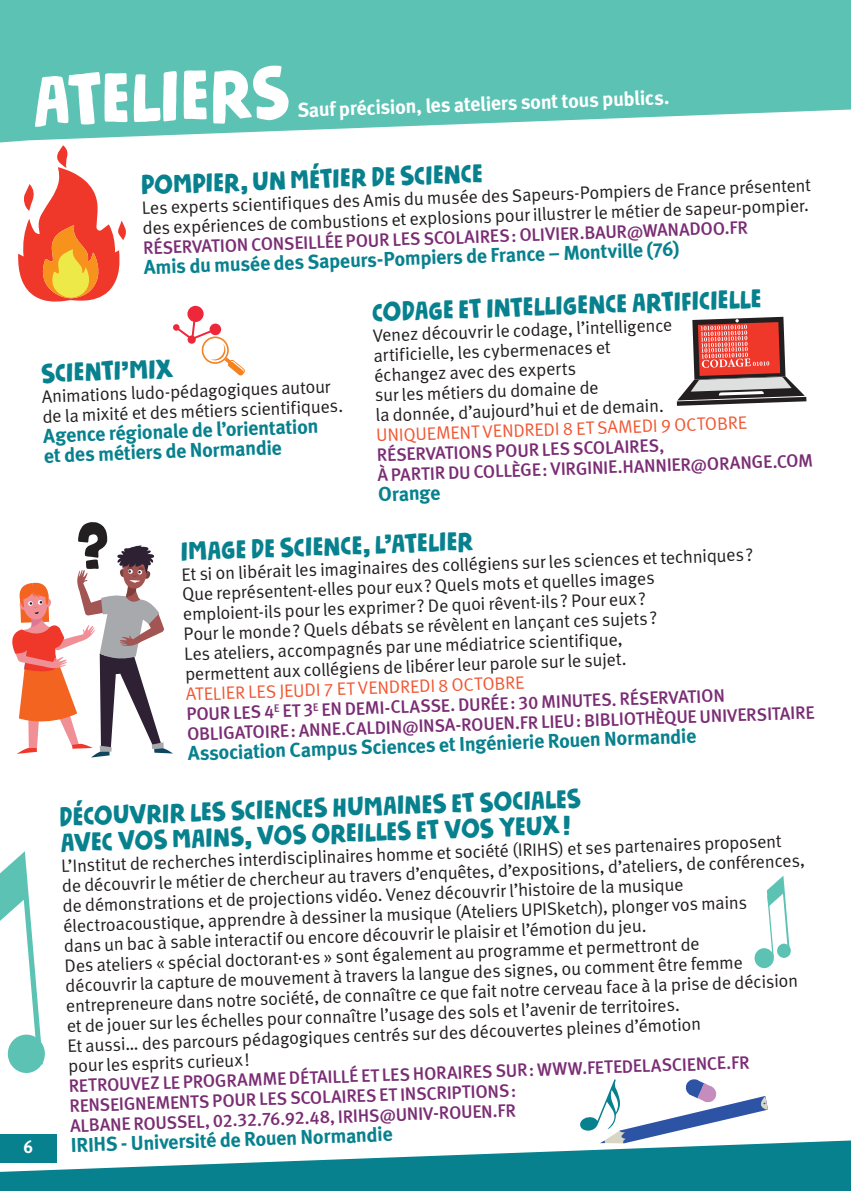
<style>
.page{position:relative;width:851px;height:1191px;background:#fff}
.page>*{position:absolute;margin:0;border:0;box-sizing:border-box;transform-origin:0 0}
.t1{font:76px "Nickname DEMO";color:#fff}
.t2{font:28px/26px "Nickname DEMO";color:#08818e}
.t3{font:20px/20px "Meta Bold LF";color:#08818e}
.t4{font:20px "Meta Bold LF";color:#fff}
.t5{font:18px/20px "Meta Normal LF";color:#231f20}
.t6{font:18px/20px "Meta Medium LF";color:#7a2d74}
.t7{font:18px "Meta Normal LF";color:#f05632}
.t8{font:18px "Meta Bold LF";color:#fff;scale:.95 1}
</style>
<div class="page">
<svg style="left:0;top:1140px;width:850px;height:51px;fill:#08818e"></svg>
<svg style="left:0;top:0;width:850px;height:142px;background:#6ec9bc"></svg>
<div style="left:0;top:1134px;width:57px;height:28px;background:#08818e"></div>
<svg style="left:174px;top:320px;width:71px;height:56px"></svg>
<div style="left:187px;top:306px;width:17px;height:16px;background:#ee283b;border-radius:50%"></div>
<div style="left:754px;top:947px;width:20px;height:21px;background:#5cc3b4;border-radius:50%"></div>
<svg style="left:766px;top:875px;width:24px;height:82px"></svg>
<svg style="left:579px;top:1079px;width:188px;height:64px"></svg>
<svg style="left:18px;top:145px;width:108px;height:157px"></svg>
<svg style="left:676px;top:317px;width:130px;height:89px"></svg>
<svg style="left:0;top:851px;width:45px;height:222px"></svg>
<svg style="left:12px;top:522px;width:161px;height:235px"></svg>
<h1 class="t1" style="left:31px;top:52px;width:259px;rotate:-2deg">ATELIERS</h1>
<p class="t4" style="left:297px;top:98px;width:373px;rotate:-2deg">Sauf précision, les ateliers sont tous publics.</p>
<h2 class="t2" style="left:141px;top:172px;width:343px;rotate:-2deg">POMPIER, UN MÉTIER DE SCIENCE</h2>
<p class="t5" style="left:141px;top:198px;width:670px;rotate:-2deg">Les experts scientifiques des Amis du musée des Sapeurs-Pompiers de France présentent des expériences de combustions et explosions pour illustrer le métier de sapeur-pompier.</p>
<p class="t6" style="left:143px;top:238px;width:606px;rotate:-2deg">RÉSERVATION CONSEILLÉE POUR LES SCOLAIRES: OLIVIER.BAUR@WANADOO.FR</p>
<p class="t3" style="left:144px;top:257px;width:537px;rotate:-2deg">Amis du musée des Sapeurs-Pompiers de France – Montville (76)</p>
<h2 class="t2" style="left:371px;top:299px;width:391px;rotate:-2deg">CODAGE ET INTELLIGENCE ARTIFICIELLE</h2>
<p class="t5" style="left:372px;top:325px;width:301px;rotate:-2deg">Venez découvrir le codage, l’intelligence artificielle, les cybermenaces et échangez avec des experts<br>sur les métiers du domaine de<br>la donnée, d’aujourd’hui et de demain.</p>
<h2 class="t2" style="left:41px;top:360px;width:134px;rotate:-2deg">SCIENTI’MIX</h2>
<p class="t5" style="left:41px;top:386px;width:302px;rotate:-2deg">Animations ludo-pédagogiques autour de la mixité et des métiers scientifiques.</p>
<p class="t3" style="left:43px;top:425px;width:277px;rotate:-2deg">Agence régionale de l’orientation et des métiers de Normandie</p>
<p class="t7" style="left:376px;top:425px;width:372px;rotate:-2deg">UNIQUEMENT VENDREDI 8 ET SAMEDI 9 OCTOBRE</p>
<p class="t6" style="left:376px;top:445px;width:437px;rotate:-2deg">RÉSERVATIONS POUR LES SCOLAIRES,<br>À PARTIR DU COLLÈGE: VIRGINIE.HANNIER@ORANGE.COM</p>
<p class="t3" style="left:378px;top:484px;width:64px;rotate:-2deg">Orange</p>
<h2 class="t2" style="left:180px;top:538px;width:294px;rotate:-2deg">IMAGE DE SCIENCE, L’ATELIER</h2>
<p class="t5" style="left:181px;top:564px;width:573px;rotate:-2deg">Et si on libérait les imaginaires des collégiens sur les sciences et techniques?<br>Que représentent-elles pour eux? Quels mots et quelles images emploient-ils pour les exprimer? De quoi rêvent-ils? Pour eux?<br>Pour le monde? Quels débats se révèlent en lançant ces sujets?<br>Les ateliers, accompagnés par une médiatrice scientifique,<br>permettent aux collégiens de libérer leur parole sur le sujet.</p>
<p class="t7" style="left:185px;top:684px;width:340px;rotate:-2deg">ATELIER LES JEUDI 7 ET VENDREDI 8 OCTOBRE</p>
<p class="t6" style="left:186px;top:704px;width:629px;rotate:-2deg">POUR LES 4<sup>E</sup> ET 3<sup>E</sup> EN DEMI-CLASSE. DURÉE: 30 MINUTES. RÉSERVATION<br>OBLIGATOIRE: ANNE.CALDIN@INSA-ROUEN.FR LIEU: BIBLIOTHÈQUE UNIVERSITAIRE</p>
<p class="t3" style="left:187px;top:743px;width:510px;rotate:-2deg">Association Campus Sciences et Ingénierie Rouen Normandie</p>
<p class="t8" style="left:24px;top:1136px;width:12px">6</p>
<h2 class="t2" style="left:59px;top:804px;width:523px;rotate:-2deg">DÉCOUVRIR LES SCIENCES HUMAINES ET SOCIALES<br>AVEC VOS MAINS, VOS OREILLES ET VOS YEUX!</h2>
<p class="t5" style="left:61px;top:855px;width:745px;rotate:-2deg">L’Institut de recherches interdisciplinaires homme et société (IRIHS) et ses partenaires proposent de découvrir le métier de chercheur au travers d’enquêtes, d’expositions, d’ateliers, de conférences, de démonstrations et de projections vidéo. Venez découvrir l’histoire de la musique électroacoustique, apprendre à dessiner la musique (Ateliers UPISketch), plonger vos mains<br>dans un bac à sable interactif ou encore découvrir le plaisir et l’émotion du jeu.<br>Des ateliers « spécial doctorant·es » sont également au programme et permettront de<br>découvrir la capture de mouvement à travers la langue des signes, ou comment être femme entrepreneure dans notre société, de connaître ce que fait notre cerveau face à la prise de décision et de jouer sur les échelles pour connaître l’usage des sols et l’avenir de territoires.<br>Et aussi… des parcours pédagogiques centrés sur des découvertes pleines d’émotion<br>pour les esprits curieux!</p>
<p class="t6" style="left:68px;top:1075px;width:682px;rotate:-2deg">RETROUVEZ LE PROGRAMME DÉTAILLÉ ET LES HORAIRES SUR: WWW.FETEDELASCIENCE.FR<br>RENSEIGNEMENTS POUR LES SCOLAIRES ET INSCRIPTIONS:<br>ALBANE ROUSSEL, 02.32.76.92.48, IRIHS@UNIV-ROUEN.FR</p>
<p class="t3" style="left:71px;top:1135px;width:323px;rotate:-2deg">IRIHS - Université de Rouen Normandie</p>
</div>
